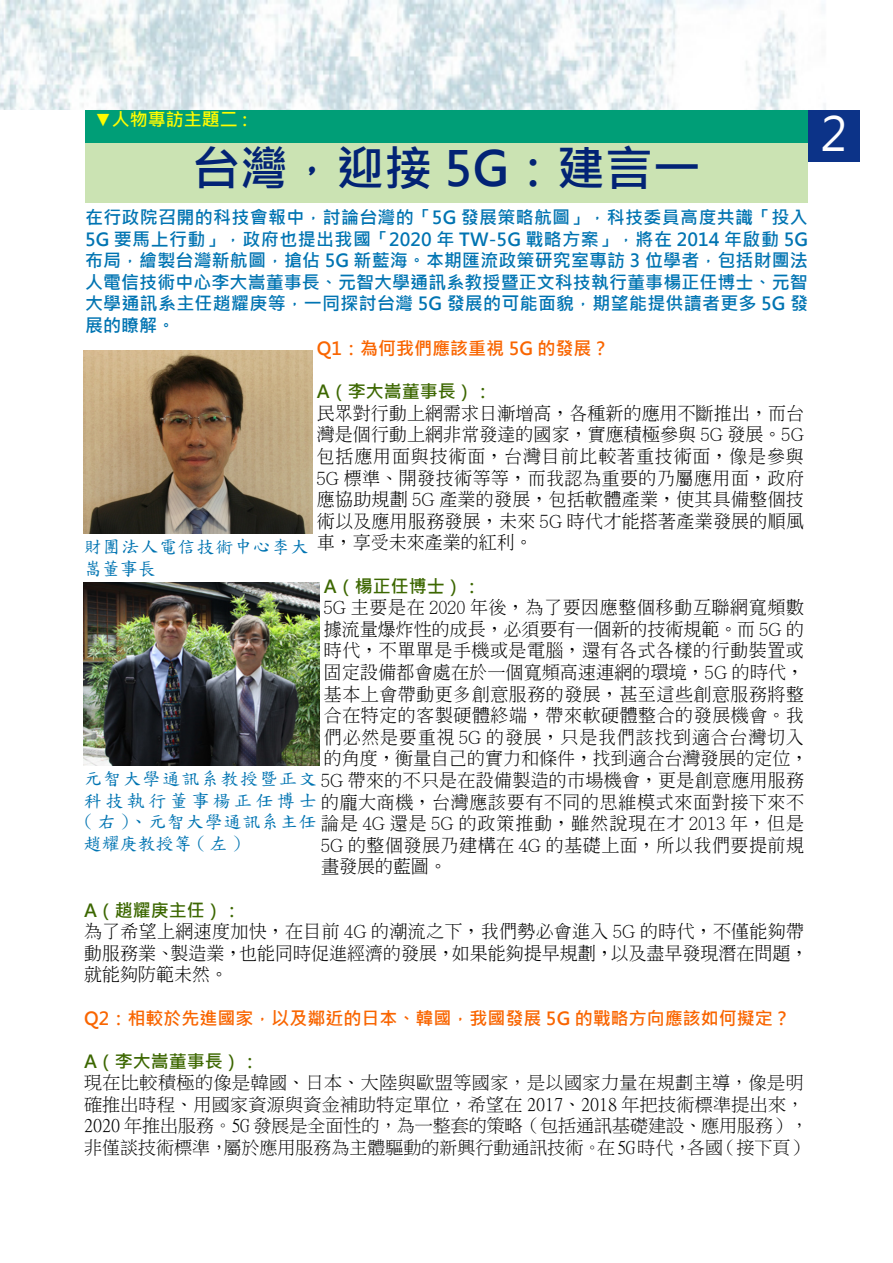
<style>
.page{position:relative;width:893px;height:1263px;background:#fff}
.page>*{position:absolute;margin:0;border:0;box-sizing:border-box;transform-origin:0 0}
.t1{font:700 48px "Microsoft Jheng Hei";color:#022375}
.t2{font:46.5px "Microsoft Jheng Hei";color:#fff}
.t3{font:300 18px/21.6px "Adobe Ming Std";letter-spacing:.015em;color:#000}
.t4{font:700 18px/21.6px "Microsoft Jheng Hei";letter-spacing:.015em;color:#0074b2;text-align:justify}
.t5{font:18px/21.6px "Ming Li U";color:#000}
.t6{font:18px/21.6px "DF Kai Shu SB Estd BF";letter-spacing:.045em;color:#0074b2}
.t7{font:700 18px "Microsoft Jheng Hei";color:#f96500}
.t8{font:700 18px "Microsoft Jheng Hei";color:#3c6701}
.t9{font:700 18px "Microsoft Jheng Hei";color:#fffc00}
</style>
<div class="page">
<img style="left:0;top:0;width:826px;height:110px">
<div style="left:808px;top:110px;width:51px;height:51px;background:#0c3388"></div>
<div style="left:85px;top:110px;width:723px;height:33px;background:#009e77"></div>
<div style="left:85px;top:143px;width:723px;height:60px;background:#cbe3b3"></div>
<img style="left:84px;top:583px;width:236px;height:182px">
<img style="left:84px;top:351px;width:229px;height:183px">
<p class="t9" style="left:94px;top:108px;width:154px">▼人物專訪主題二 :</p>
<h1 class="t1" style="left:192px;top:138px;width:510px">台灣，迎接 5G：建言一</h1>
<p class="t4" style="left:85px;top:206px;width:724px">在行政院召開的科技會報中，討論台灣的「5G 發展策略航圖」，科技委員高度共識「投入5G 要馬上行動」，政府也提出我國「2020 年 TW-5G 戰略方案」，將在 2014 年啟動 5G布局，繪製台灣新航圖，搶佔 5G 新藍海。本期匯流政策研究室專訪 3 位學者，包括財團法人電信技術中心李大嵩董事長、元智大學通訊系教授暨正文科技執行董事楊正任博士、元智大學通訊系主任趙耀庚等，一同探討台灣 5G 發展的可能面貌，期望能提供讀者更多 5G 發展的瞭解。</p>
<p class="t7" style="left:317px;top:337px;width:294px">Q1：為何我們應該重視 5G 的發展？</p>
<p class="t8" style="left:317px;top:380px;width:176px">A（李大嵩董事長）：</p>
<p class="t3" style="left:317px;top:402px;width:489px;text-align:justify">民眾對行動上網需求日漸增高，各種新的應用不斷推出，而台灣是個行動上網非常發達的國家，實應積極參與 5G 發展。5G包括應用面與技術面，台灣目前比較著重技術面，像是參與5G 標準、開發技術等等，而我認為重要的乃屬應用面，政府應協助規劃 5G 產業的發展，包括軟體產業，使其具備整個技術以及應用服務發展，未來 5G 時代才能搭著產業發展的順風車，享受未來產業的紅利。</p>
<p class="t8" style="left:324px;top:575px;width:158px">A（楊正任博士）：</p>
<p class="t3" style="left:321px;top:596px;width:489px">5G 主要是在 2020 年後，為了要因應整個移動互聯網寬頻數據流量爆炸性的成長，必須要有一個新的技術規範。而 5G 的時代，不單單是手機或是電腦，還有各式各樣的行動裝置或固定設備都會處在於一個寬頻高速連網的環境，5G 的時代，基本上會帶動更多創意服務的發展，甚至這些創意服務將整合在特定的客製硬體終端，帶來軟硬體整合的發展機會。我們必然是要重視 5G 的發展，只是我們該找到適合台灣切入的角度，衡量自己的實力和條件，找到適合台灣發展的定位，<br>5G 帶來的不只是在設備製造的市場機會，更是創意應用服務的龐大商機，台灣應該要有不同的思維模式來面對接下來不論是 4G 還是 5G 的政策推動，雖然說現在才 2013 年，但是<br>5G 的整個發展乃建構在 4G 的基礎上面，所以我們要提前規畫發展的藍圖。</p>
<p class="t6" style="left:84px;top:536px;width:226px">財團法人電信技術中心李大嵩董事長</p>
<p class="t6" style="left:84px;top:768px;width:234px;text-align:justify">元智大學通訊系教授暨正文科技執行董事楊正任博士( 右 )、元智大學通訊系主任趙耀庚教授等 ( 左 )</p>
<p class="t8" style="left:84px;top:899px;width:158px">A（趙耀庚主任）：</p>
<p class="t3" style="left:84px;top:920px;width:726px">為了希望上網速度加快，在目前 4G 的潮流之下，我們勢必會進入 5G 的時代，不僅能夠帶動服務業、製造業，也能同時促進經濟的發展，如果能夠提早規劃，以及盡早發現潛在問題，就能夠防範未然。</p>
<p class="t7" style="left:84px;top:1007px;width:708px">Q2：相較於先進國家，以及鄰近的日本、韓國，我國發展 5G 的戰略方向應該如何擬定？</p>
<p class="t8" style="left:84px;top:1050px;width:176px">A（李大嵩董事長）：</p>
<p class="t5" style="left:84px;top:1072px;width:726px">現在比較積極的像是韓國、日本、大陸與歐盟等國家，是以國家力量在規劃主導，像是明確推出時程、用國家資源與資金補助特定單位，希望在 2017、2018 年把技術標準提出來，2020 年推出服務。5G 發展是全面性的，為一整套的策略（包括通訊基礎建設、應用服務），非僅談技術標準，屬於應用服務為主體驅動的新興行動通訊技術。在 5G時代，各國（接下頁）</p>
<h2 class="t2" style="left:820px;top:105px;width:28px">2</h2>
</div>
